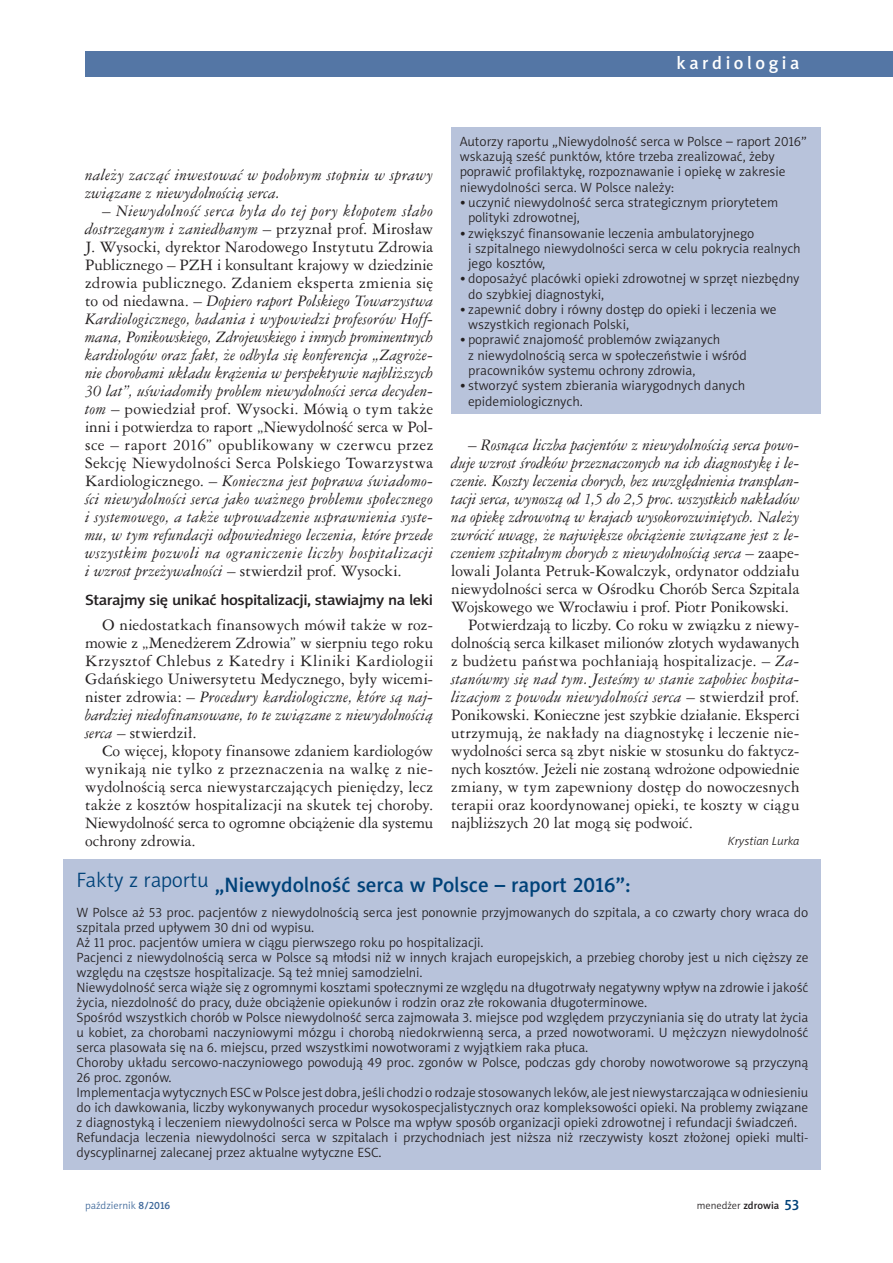
<style>
.page{position:relative;width:893px;height:1263px;background:#fff}
.page>*{position:absolute;margin:0;border:0;box-sizing:border-box;transform-origin:0 0}
.t1{font:21px "Naomi Sans EFN Medium";color:#004279}
.t2{font:18px "Naomi Sans EFN Medium";letter-spacing:.2em;color:#fff}
.t3{font:italic 15px/18px "Ameri Garmnd PL";color:#231f20}
.t4{font:15px/18px "Ameri Garmnd PL";color:#231f20;text-align:justify}
.t5{font:15px "Naomi Sans EFN Medium";letter-spacing:-.03em;color:#231f20;scale:1.1 1}
.t6{font:15px "Ameri Garmnd PL";letter-spacing:.02em;color:#231f20}
.t7{font:13.5px/15px "Naomi Sans EFN Light";color:#231f20}
.t8{font:italic 12px "Naomi Sans EFN Light";color:#231f20}
.t9{font:10.5px "Naomi Sans EFN Light";color:#3d6799}
.t10{font:10.5px "Naomi Sans EFN Light";color:#231f20}
.s1{font-style:normal}
.s2{font-style:italic}
.s3{font-family:"Naomi Sans EFN Medium"}
.s4{font-family:"Naomi Sans EFN Medium";font-size:15px;color:#004279}
</style>
<div class="page">
<div style="left:85px;top:51px;width:808px;height:26px;background:#5476a5"></div>
<div style="left:451px;top:128px;width:370px;height:286px;background:#b8c3db"></div>
<div style="left:64px;top:859px;width:757px;height:311px;background:#b8c3db"></div>
<h2 class="t2" style="left:676px;top:52px;width:124px">kardiologia</h2>
<p class="t3" style="left:85px;top:165px;width:350px">należy zacząć inwestować w podobnym stopniu w sprawy związane z niewydolnością serca.</p>
<p class="t3" style="left:85px;top:201px;width:350px;text-align:justify;text-indent:17px"><span class="s1">–</span> Niewydolność serca była do tej pory kłopotem słabo dostrzeganym i zaniedbanym <span class="s1">– przyznał prof. Mirosław J. Wysocki, dyrektor Narodowego Instytutu Zdrowia Publicznego – PZH i konsultant krajowy w dziedzinie zdrowia publicznego. Zdaniem eksperta zmienia się to od niedawna. –</span> Dopiero raport Polskiego Towarzystwa Kardiologicznego, badania i wypowiedzi profesorów Hoff&shy;mana, Ponikowskiego, Zdrojewskiego i innych prominentnych kardiologów oraz fakt, że odbyła się konferencja „Zagroże&shy;nie chorobami układu krążenia w perspektywie najbliższych 30 lat”, uświadomiły problem niewydolności serca decyden&shy;tom <span class="s1">– powiedział prof. Wysocki. Mówią o tym także inni i potwierdza to raport „Niewydolność serca w Pol&shy;sce – raport 2016” opublikowany w czerwcu przez Sekcję Niewydolności Serca Polskiego Towarzystwa Kardiologicznego. –</span> Konieczna jest poprawa świadomo&shy;ści niewydolności serca jako ważnego problemu społecznego i systemowego, a także wprowadzenie usprawnienia syste&shy;mu, w tym refundacji odpowiedniego leczenia, które przede wszystkim pozwoli na ograniczenie liczby hospitalizacji i wzrost przeżywalności <span class="s1">– stwierdził prof. Wysocki.</span></p>
<p class="t5" style="left:85px;top:591px;width:318px">Starajmy się unikać hospitalizacji, stawiajmy na leki</p>
<p class="t4" style="left:85px;top:615px;width:350px;text-indent:17px">O niedostatkach finansowych mówił także w roz&shy;mowie z „Menedżerem Zdrowia” w sierpniu tego roku Krzysztof Chlebus z Katedry i Kliniki Kardiologii Gdańskiego Uniwersytetu Medycznego, były wicemi&shy;nister zdrowia: – <span class="s2">Procedury kardiologiczne, które są naj&shy;bardziej niedofinansowane, to te związane z niewydolnością serca</span> – stwierdził.</p>
<p class="t4" style="left:85px;top:741px;width:350px;text-indent:17px">Co więcej, kłopoty finansowe zdaniem kardiologów wynikają nie tylko z przeznaczenia na walkę z nie&shy;wydolnością serca niewystarczających pieniędzy, lecz także z kosztów hospitalizacji na skutek tej choroby.<br>Niewydolność serca to ogromne obciążenie dla systemu ochrony zdrowia.</p>
<p class="t7" style="left:460px;top:134px;width:349px">Autorzy raportu „Niewydolność serca w Polsce – raport 2016” wskazują sześć punktów, które trzeba zrealizować, żeby poprawić profilaktykę, rozpoznawanie i opiekę w zakresie niewydolności serca. W Polsce należy:</p>
<p class="t7" style="left:468px;top:195px;width:312px;text-indent:-9px">• uczynić niewydolność serca strategicznym priorytetem polityki zdrowotnej,</p>
<p class="t7" style="left:468px;top:225px;width:334px;text-indent:-9px">• zwiększyć finansowanie leczenia ambulatoryjnego<br>i szpitalnego niewydolności serca w celu pokrycia realnych jego kosztów,</p>
<p class="t7" style="left:468px;top:271px;width:333px;text-indent:-9px">• doposażyć placówki opieki zdrowotnej w sprzęt niezbędny do szybkiej diagnostyki,</p>
<p class="t7" style="left:468px;top:302px;width:310px;text-indent:-9px">• zapewnić dobry i równy dostęp do opieki i leczenia we wszystkich regionach Polski,</p>
<p class="t7" style="left:468px;top:332px;width:280px;text-indent:-9px">• poprawić znajomość problemów związanych<br>z niewydolnością serca w społeczeństwie i wśród pracowników systemu ochrony zdrowia,</p>
<p class="t7" style="left:468px;top:378px;width:278px;text-indent:-9px">• stworzyć system zbierania wiarygodnych danych epidemiologicznych.</p>
<p class="t3" style="left:468px;top:435px;width:333px"><span class="s1">–</span> Rosnąca liczba pacjentów z niewydolnością serca powo-</p>
<p class="t3" style="left:451px;top:453px;width:350px">duje wzrost środków przeznaczonych na ich diagnostykę i le-</p>
<p class="t3" style="left:451px;top:471px;width:350px">czenie. Koszty leczenia chorych, bez uwzględnienia transplan-</p>
<p class="t3" style="left:451px;top:489px;width:350px">tacji serca, wynoszą od 1,5 do 2,5 proc. wszystkich nakładów</p>
<p class="t3" style="left:451px;top:507px;width:350px">na opiekę zdrowotną w krajach wysokorozwiniętych. Należy</p>
<p class="t3" style="left:451px;top:525px;width:350px">zwrócić uwagę, że największe obciążenie związane jest z le-</p>
<p class="t3" style="left:451px;top:543px;width:350px">czeniem szpitalnym chorych z niewydolnością serca <span class="s1">– zaape-</span></p>
<p class="t4" style="left:451px;top:561px;width:350px">lowali Jolanta Petruk-Kowalczyk, ordynator oddziału</p>
<p class="t4" style="left:451px;top:579px;width:350px">niewydolności serca w Ośrodku Chorób Serca Szpitala</p>
<p class="t4" style="left:451px;top:597px;width:339px">Wojskowego we Wrocławiu i prof. Piotr Ponikowski.</p>
<p class="t4" style="left:468px;top:615px;width:333px">Potwierdzają to liczby. Co roku w związku z niewy-</p>
<p class="t4" style="left:451px;top:633px;width:350px">dolnością serca kilkaset milionów złotych wydawanych</p>
<p class="t6" style="left:451px;top:651px;width:350px">z budżetu państwa pochłaniają hospitalizacje. – <span class="s2">Za-</span></p>
<p class="t3" style="left:451px;top:669px;width:350px">stanówmy się nad tym. Jesteśmy w stanie zapobiec hospita-</p>
<p class="t3" style="left:451px;top:687px;width:350px">lizacjom z powodu niewydolności serca <span class="s1">– stwierdził prof.</span></p>
<p class="t4" style="left:451px;top:705px;width:350px">Ponikowski. Konieczne jest szybkie działanie. Eksperci</p>
<p class="t4" style="left:451px;top:723px;width:350px">utrzymują, że nakłady na diagnostykę i leczenie nie-</p>
<p class="t4" style="left:451px;top:741px;width:350px">wydolności serca są zbyt niskie w stosunku do faktycz-</p>
<p class="t4" style="left:451px;top:759px;width:350px">nych kosztów. Jeżeli nie zostaną wdrożone odpowiednie</p>
<p class="t4" style="left:451px;top:777px;width:350px">zmiany, w tym zapewniony dostęp do nowoczesnych</p>
<p class="t4" style="left:451px;top:795px;width:350px">terapii oraz koordynowanej opieki, te koszty w ciągu</p>
<p class="t4" style="left:451px;top:813px;width:243px">najbliższych 20 lat mogą się podwoić.</p>
<p class="t8" style="left:728px;top:834px;width:73px">Krystian Lurka</p>
<h1 class="t1" style="left:77px;top:872px;width:556px"><sup>Fakty</sup> <sup>z</sup> <sup>raportu</sup> „Niewydolność serca w Polsce – raport 2016”:</h1>
<p class="t7" style="left:77px;top:905px;width:733px">W Polsce aż 53 proc. pacjentów z niewydolnością serca jest ponownie przyjmowanych do szpitala, a co czwarty chory wraca do szpitala przed upływem 30 dni od wypisu.<br>Aż 11 proc. pacjentów umiera w ciągu pierwszego roku po hospitalizacji.<br>Pacjenci z niewydolnością serca w Polsce są młodsi niż w innych krajach europejskich, a przebieg choroby jest u nich cięższy ze względu na częstsze hospitalizacje. Są też mniej samodzielni.<br>Niewydolność serca wiąże się z ogromnymi kosztami społecznymi ze względu na długotrwały negatywny wpływ na zdrowie i jakość życia, niezdolność do pracy, duże obciążenie opiekunów i rodzin oraz złe rokowania długoterminowe.<br>Spośród wszystkich chorób w Polsce niewydolność serca zajmowała 3. miejsce pod względem przyczyniania się do utraty lat życia u kobiet, za chorobami naczyniowymi mózgu i chorobą niedokrwienną serca, a przed nowotworami. U mężczyzn niewydolność serca plasowała się na 6. miejscu, przed wszystkimi nowotworami z wyjątkiem raka płuca.<br>Choroby układu sercowo-naczyniowego powodują 49 proc. zgonów w Polsce, podczas gdy choroby nowotworowe są przyczyną 26 proc. zgonów.<br>Implementacja wytycznych ESC w Polsce jest dobra, jeśli chodzi o rodzaje stosowanych leków, ale jest niewystarczająca w odniesieniu do ich dawkowania, liczby wykonywanych procedur wysokospecjalistycznych oraz kompleksowości opieki. Na problemy związane z diagnostyką i leczeniem niewydolności serca w Polsce ma wpływ sposób organizacji opieki zdrowotnej i refundacji świadczeń.<br>Refundacja leczenia niewydolności serca w szpitalach i przychodniach jest niższa niż rzeczywisty koszt złożonej opieki multi&shy;dyscyplinarnej zalecanej przez aktualne wytyczne ESC.</p>
<p class="t9" style="left:85px;top:1199px;width:87px">październik <span class="s3">8/2016</span></p>
<p class="t10" style="left:697px;top:1199px;width:104px">menedżer <span class="s3">zdrowia</span> <span class="s4">53</span></p>
</div>
